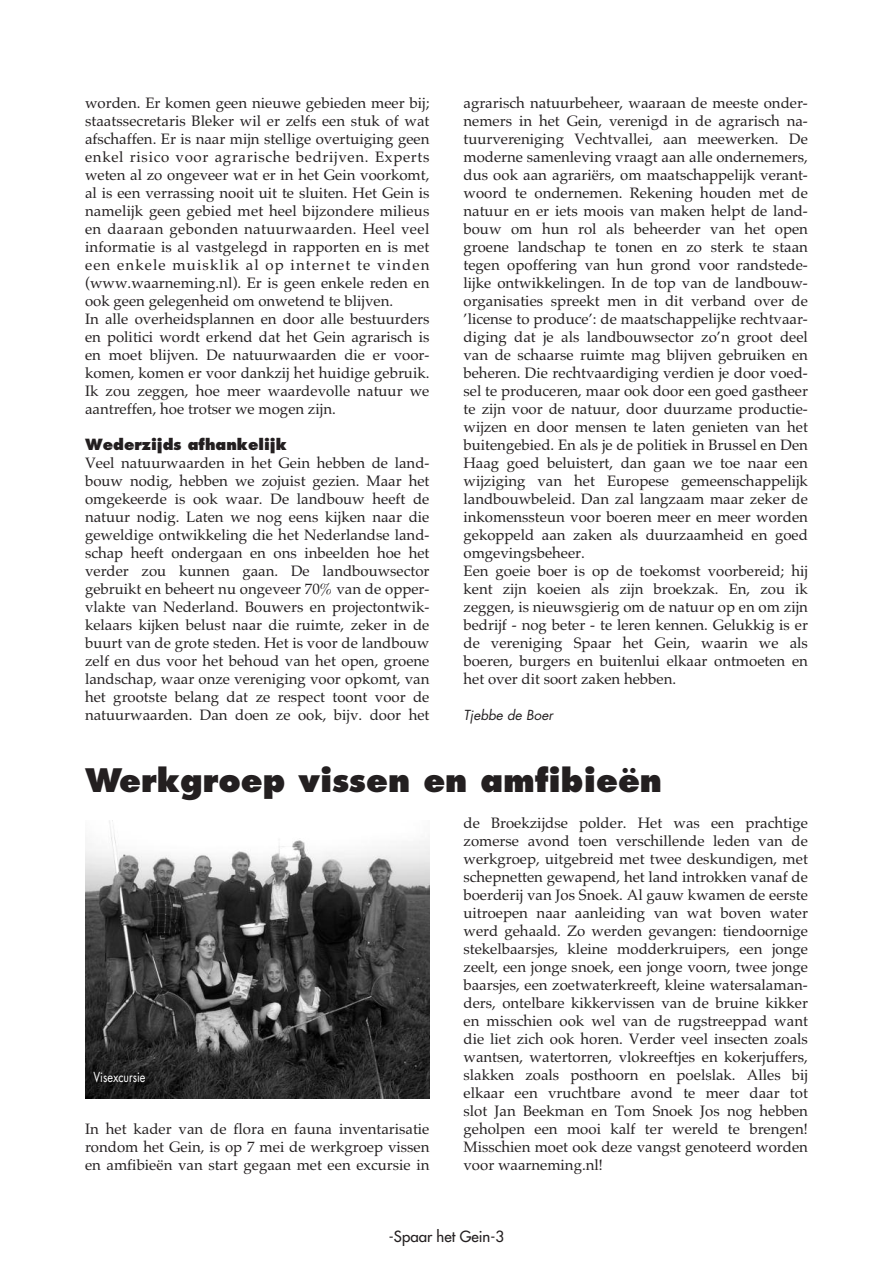
<style>
.page{position:relative;width:893px;height:1263px;background:#fff}
.page>*{position:absolute;margin:0;border:0;box-sizing:border-box;transform-origin:0 0}
.t1{font:800 31.5px "Futura";color:#231f20}
.t2{font:15px/18px "Palatino";color:#231f20;text-align:justify}
.t3{font:800 15px "Futura";color:#231f20}
.t4{font:15px "Futura";color:#231f20}
.t5{font:italic 13.5px "Futura";color:#231f20}
.t6{font:13.5px "Futura";color:#fff;scale:.8 1}
</style>
<div class="page">
<img style="left:85px;top:821px;width:344px;height:277px">
<p class="t2" style="left:85px;top:94px;width:346px;text-align:left">worden. Er komen geen nieuwe gebieden meer bij; staatssecretaris Bleker wil er zelfs een stuk of wat afschaffen. Er is naar mijn stellige overtuiging geen enkel risico voor agrarische bedrijven. Experts weten al zo ongeveer wat er in het Gein voorkomt, al is een verrassing nooit uit te sluiten. Het Gein is namelijk geen gebied met heel bijzondere milieus en daaraan gebonden natuurwaarden. Heel veel informatie is al vastgelegd in rapporten en is met een enkele muisklik al op internet te vinden (www.waarneming.nl). Er is geen enkele reden en ook geen gelegenheid om onwetend te blijven.<br>In alle overheidsplannen en door alle bestuurders en politici wordt erkend dat het Gein agrarisch is en moet blijven. De natuurwaarden die er voor&shy;komen, komen er voor dankzij het huidige gebruik.<br>Ik zou zeggen, hoe meer waardevolle natuur we aantreffen, hoe trotser we mogen zijn.</p>
<p class="t3" style="left:85px;top:438px;width:203px">Wederzijds afhankelijk</p>
<p class="t2" style="left:85px;top:454px;width:346px">Veel natuurwaarden in het Gein hebben de land&shy;bouw nodig, hebben we zojuist gezien. Maar het omgekeerde is ook waar. De landbouw heeft de natuur nodig. Laten we nog eens kijken naar die geweldige ontwikkeling die het Nederlandse land&shy;schap heeft ondergaan en ons inbeelden hoe het verder zou kunnen gaan. De landbouwsector gebruikt en beheert nu ongeveer 70% van de opper&shy;vlakte van Nederland. Bouwers en projectontwik&shy;kelaars kijken belust naar die ruimte, zeker in de buurt van de grote steden. Het is voor de landbouw zelf en dus voor het behoud van het open, groene landschap, waar onze vereniging voor opkomt, van het grootste belang dat ze respect toont voor de natuurwaarden. Dan doen ze ook, bijv. door het</p>
<p class="t2" style="left:463px;top:94px;width:346px;text-align:left">agrarisch natuurbeheer, waaraan de meeste onder&shy;nemers in het Gein, verenigd in de agrarisch na&shy;tuurvereniging Vechtvallei, aan meewerken. De moderne samenleving vraagt aan alle ondernemers, dus ook aan agrariërs, om maatschappelijk verant&shy;woord te ondernemen. Rekening houden met de natuur en er iets moois van maken helpt de land&shy;bouw om hun rol als beheerder van het open groene landschap te tonen en zo sterk te staan tegen opoffering van hun grond voor randstede&shy;lijke ontwikkelingen. In de top van de landbouw&shy;organisaties spreekt men in dit verband over de ’license to produce’: de maatschappelijke rechtvaar&shy;diging dat je als landbouwsector zo’n groot deel van de schaarse ruimte mag blijven gebruiken en beheren. Die rechtvaardiging verdien je door voed&shy;sel te produceren, maar ook door een goed gastheer te zijn voor de natuur, door duurzame productie&shy;wijzen en door mensen te laten genieten van het buitengebied. En als je de politiek in Brussel en Den Haag goed beluistert, dan gaan we toe naar een wijziging van het Europese gemeenschappelijk landbouwbeleid. Dan zal langzaam maar zeker de inkomenssteun voor boeren meer en meer worden gekoppeld aan zaken als duurzaamheid en goed omgevingsbeheer.<br>Een goeie boer is op de toekomst voorbereid; hij kent zijn koeien als zijn broekzak. En, zou ik zeggen, is nieuwsgierig om de natuur op en om zijn bedrijf - nog beter - te leren kennen. Gelukkig is er de vereniging Spaar het Gein, waarin we als boeren, burgers en buitenlui elkaar ontmoeten en het over dit soort zaken hebben.</p>
<p class="t5" style="left:463px;top:709px;width:91px">Tjebbe de Boer</p>
<h1 class="t1" style="left:85px;top:766px;width:579px">Werkgroep vissen en amfibieën</h1>
<p class="t6" style="left:94px;top:1071px;width:66px">Visexcursie</p>
<p class="t2" style="left:85px;top:1120px;width:346px">In het kader van de flora en fauna inventarisatie rondom het Gein, is op 7 mei de werkgroep vissen en amfibieën van start gegaan met een excursie in</p>
<p class="t2" style="left:463px;top:814px;width:346px">de Broekzijdse polder. Het was een prachtige zomerse avond toen verschillende leden van de werkgroep, uitgebreid met twee deskundigen, met schepnetten gewapend, het land introkken vanaf de boerderij van Jos Snoek. Al gauw kwamen de eerste uitroepen naar aanleiding van wat boven water werd gehaald. Zo werden gevangen: tiendoornige stekelbaarsjes, kleine modderkruipers, een jonge zeelt, een jonge snoek, een jonge voorn, twee jonge baarsjes, een zoetwaterkreeft, kleine watersalaman&shy;ders, ontelbare kikkervissen van de bruine kikker en misschien ook wel van de rugstreeppad want die liet zich ook horen. Verder veel insecten zoals wantsen, watertorren, vlokreeftjes en kokerjuffers, slakken zoals posthoorn en poelslak. Alles bij elkaar een vruchtbare avond te meer daar tot slot Jan Beekman en Tom Snoek Jos nog hebben geholpen een mooi kalf ter wereld te brengen!<br>Misschien moet ook deze vangst genoteerd worden voor waarneming.nl!</p>
<p class="t4" style="left:389px;top:1229px;width:117px">-Spaar het Gein-3</p>
</div>
